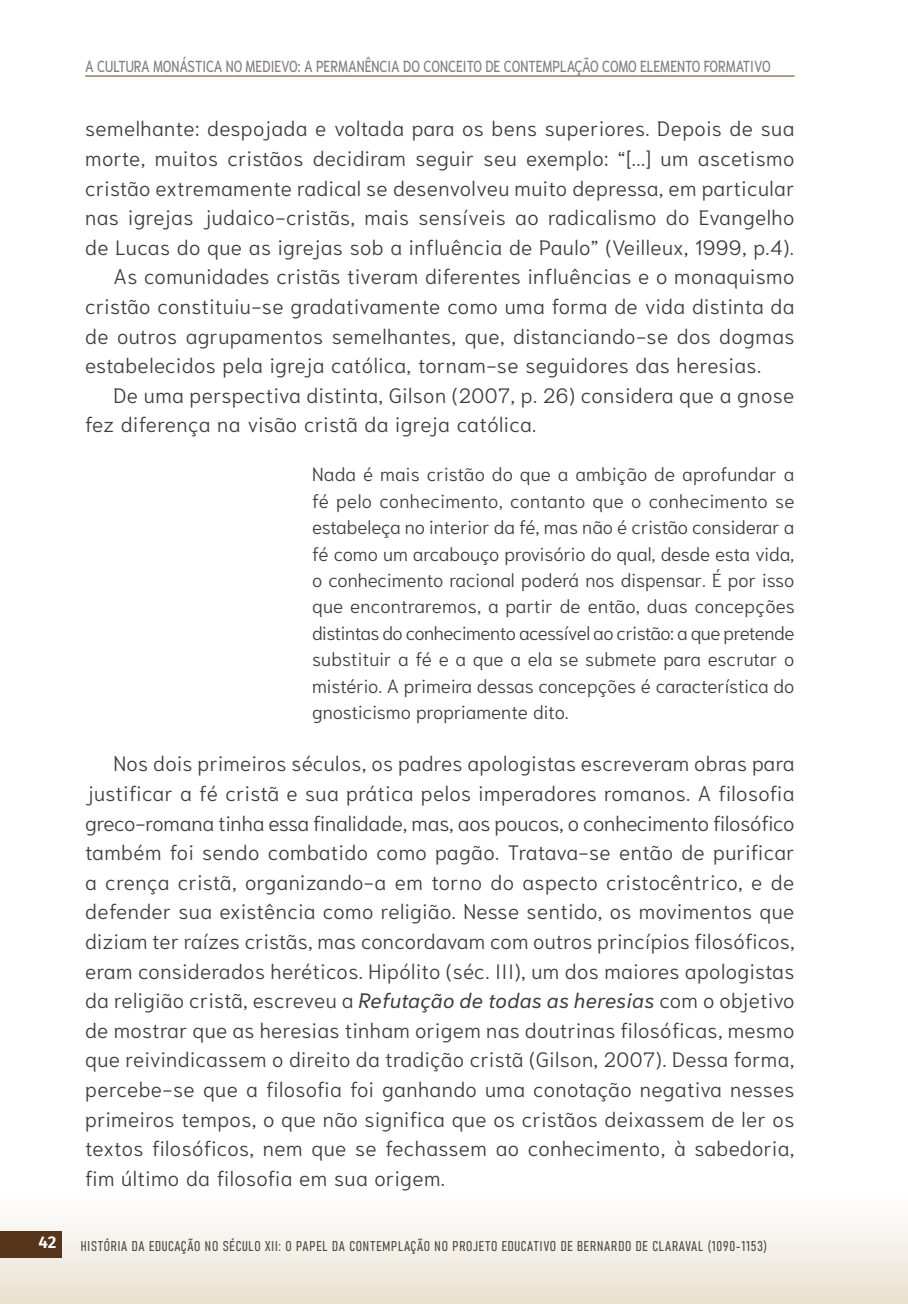
<style>
.page{position:relative;width:908px;height:1304px;background:#fff}
.page>*{position:absolute;margin:0;border:0;box-sizing:border-box;transform-origin:0 0}
.t1{font:300 20.8px/29.6px "Niramit";letter-spacing:.02em;color:#3e3e3f;text-align:justify}
.t2{font:300 18.8px/26.4px "Niramit";letter-spacing:-.005em;color:#3e3e3f;text-align:justify}
.t3{font:600 17px "Fira Sans";color:#fff}
.t4{font:500 16px "Niramit";color:#817f80;scale:.8 1}
.t5{font:14px "Bahnschrift";letter-spacing:.055em;color:#4b4c4d}
.s1{font-weight:400;font-style:italic}
</style>
<div class="page">
<div style="left:0;top:1191px;width:907px;height:113px;background:linear-gradient(to bottom,#fff,#e9e0d0)"></div>
<div style="left:0;top:1231px;width:62px;height:27px;background:#56351d"></div>
<hr style="left:85px;top:76px;width:709px;height:1px;background:#5d3f00">
<p class="t4" style="left:85px;top:53px;width:858px">A CULTURA MONÁSTICA NO MEDIEVO: A PERMANÊNCIA DO CONCEITO DE CONTEMPLAÇÃO COMO ELEMENTO FORMATIVO</p>
<p class="t1" style="left:85px;top:114px;width:710px">semelhante: despojada e voltada para os bens superiores. Depois de sua</p>
<p class="t1" style="left:85px;top:144px;width:710px">morte, muitos cristãos decidiram seguir seu exemplo: “[...] um ascetismo</p>
<p class="t1" style="left:85px;top:173px;width:710px">cristão extremamente radical se desenvolveu muito depressa, em particular</p>
<p class="t1" style="left:85px;top:203px;width:710px">nas igrejas judaico-cristãs, mais sensíveis ao radicalismo do Evangelho</p>
<p class="t1" style="left:85px;top:232px;width:710px">de Lucas do que as igrejas sob a influência de Paulo” (Veilleux, 1999, p.4).</p>
<p class="t1" style="left:113px;top:262px;width:682px">As comunidades cristãs tiveram diferentes influências e o monaquismo</p>
<p class="t1" style="left:85px;top:292px;width:710px">cristão constituiu-se gradativamente como uma forma de vida distinta da</p>
<p class="t1" style="left:85px;top:321px;width:710px">de outros agrupamentos semelhantes, que, distanciando-se dos dogmas</p>
<p class="t1" style="left:85px;top:351px;width:677px">estabelecidos pela igreja católica, tornam-se seguidores das heresias.</p>
<p class="t1" style="left:113px;top:380px;width:682px">De uma perspectiva distinta, Gilson (2007, p. 26) considera que a gnose</p>
<p class="t1" style="left:85px;top:410px;width:452px">fez diferença na visão cristã da igreja católica.</p>
<p class="t2" style="left:312px;top:461px;width:484px">Nada é mais cristão do que a ambição de aprofundar a fé pelo conhecimento, contanto que o conhecimento se estabeleça no interior da fé, mas não é cristão considerar a fé como um arcabouço provisório do qual, desde esta vida, o conhecimento racional poderá nos dispensar. É por isso que encontraremos, a partir de então, duas concepções distintas do conhecimento acessível ao cristão: a que pretende substituir a fé e a que a ela se submete para escrutar o mistério. A primeira dessas concepções é característica do gnosticismo propriamente dito.</p>
<p class="t1" style="left:85px;top:749px;width:710px;text-indent:28px">Nos dois primeiros séculos, os padres apologistas escreveram obras para justificar a fé cristã e sua prática pelos imperadores romanos. A filosofia greco-romana tinha essa finalidade, mas, aos poucos, o conhecimento filosófico também foi sendo combatido como pagão. Tratava-se então de purificar a crença cristã, organizando-a em torno do aspecto cristocêntrico, e de defender sua existência como religião. Nesse sentido, os movimentos que diziam ter raízes cristãs, mas concordavam com outros princípios filosóficos, eram considerados heréticos. Hipólito (séc. III), um dos maiores apologistas da religião cristã, escreveu a <span class="s1">Refutação de todas as heresias</span> com o objetivo de mostrar que as heresias tinham origem nas doutrinas filosóficas, mesmo que reivindicassem o direito da tradição cristã (Gilson, 2007). Dessa forma, percebe-se que a filosofia foi ganhando uma conotação negativa nesses primeiros tempos, o que não significa que os cristãos deixassem de ler os textos filosóficos, nem que se fechassem ao conhecimento, à sabedoria, fim último da filosofia em sua origem.</p>
<p class="t3" style="left:39px;top:1228px;width:19px">42</p>
<p class="t5" style="left:81px;top:1235px;width:687px">HISTÓRIA DA EDUCAÇÃO NO SÉCULO XII: O PAPEL DA CONTEMPLAÇÃO NO PROJETO EDUCATIVO DE BERNARDO DE CLARAVAL (1090-1153)</p>
</div>
